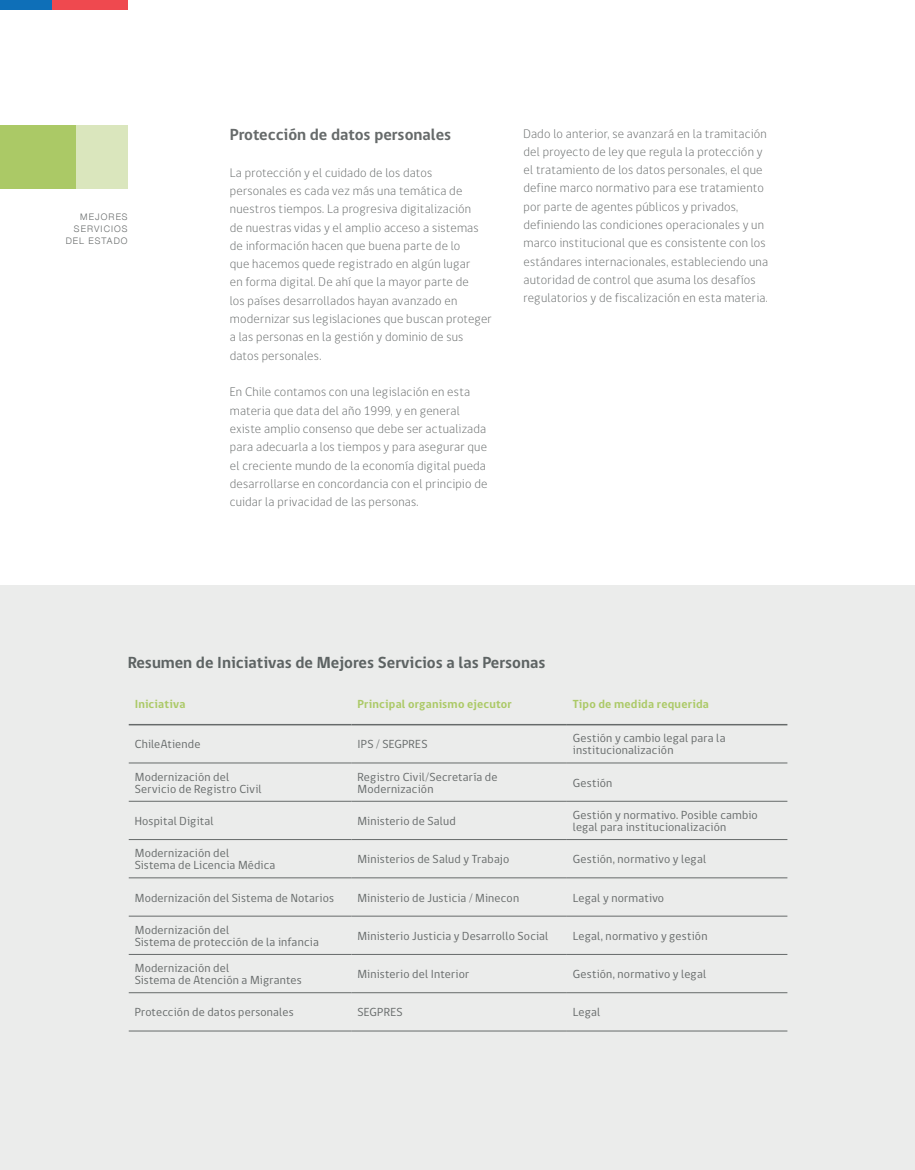
<style>
.page{position:relative;width:915px;height:1170px;background:#fff}
.page>*{position:absolute;margin:0;border:0;box-sizing:border-box;transform-origin:0 0}
.t1{font:700 16.5px "gob CL";color:#5d6363}
.t2{font:700 16.5px "gob CL";color:#666a6a}
.t3{font:300 12.75px/18.3px "gob CL";letter-spacing:.015em;color:#666a6a}
.t4{font:12px/12px "gob CL";letter-spacing:.02em;color:#666a6a}
.t5{font:700 12px "gob CL";letter-spacing:.015em;color:#abc966}
.t6{font:300 9px/12px "Helvetica Neue";letter-spacing:.12em;color:#666a6a;text-align:right}
</style>
<div class="page">
<div style="left:0;top:0;width:52px;height:10px;background:#0e6fb8"></div>
<div style="left:52px;top:0;width:76px;height:10px;background:#ef494f"></div>
<div style="left:0;top:585px;width:914px;height:584px;background:#ebeceb"></div>
<hr style="left:129px;top:762px;width:222px;height:1px;background:#666a6a">
<hr style="left:351px;top:762px;width:215px;height:1px;background:#666a6a">
<hr style="left:566px;top:762px;width:221px;height:1px;background:#666a6a">
<hr style="left:129px;top:800px;width:222px;height:1px;background:#666a6a">
<hr style="left:351px;top:800px;width:215px;height:1px;background:#666a6a">
<hr style="left:566px;top:800px;width:221px;height:1px;background:#666a6a">
<hr style="left:129px;top:839px;width:222px;height:1px;background:#666a6a">
<hr style="left:351px;top:839px;width:215px;height:1px;background:#666a6a">
<hr style="left:566px;top:839px;width:221px;height:1px;background:#666a6a">
<hr style="left:129px;top:877px;width:222px;height:1px;background:#666a6a">
<hr style="left:351px;top:877px;width:215px;height:1px;background:#666a6a">
<hr style="left:566px;top:877px;width:221px;height:1px;background:#666a6a">
<hr style="left:129px;top:915px;width:222px;height:1px;background:#666a6a">
<hr style="left:351px;top:915px;width:215px;height:1px;background:#666a6a">
<hr style="left:566px;top:915px;width:221px;height:1px;background:#666a6a">
<hr style="left:129px;top:953px;width:222px;height:1px;background:#666a6a">
<hr style="left:351px;top:953px;width:215px;height:1px;background:#666a6a">
<hr style="left:566px;top:953px;width:221px;height:1px;background:#666a6a">
<hr style="left:129px;top:992px;width:222px;height:1px;background:#666a6a">
<hr style="left:351px;top:992px;width:215px;height:1px;background:#666a6a">
<hr style="left:566px;top:992px;width:221px;height:1px;background:#666a6a">
<hr style="left:129px;top:1030px;width:222px;height:1px;background:#666a6a">
<hr style="left:351px;top:1030px;width:215px;height:1px;background:#666a6a">
<hr style="left:566px;top:1030px;width:221px;height:1px;background:#666a6a">
<hr style="left:129px;top:724px;width:222px;height:1px;background:#666a6a">
<hr style="left:351px;top:724px;width:215px;height:1px;background:#666a6a">
<hr style="left:566px;top:724px;width:221px;height:1px;background:#666a6a">
<div style="left:0;top:125px;width:128px;height:64px;background:#abc966"></div>
<div style="left:76px;top:125px;width:52px;height:64px;background:#dae6bd"></div>
<p class="t6" style="left:66px;top:210px;width:63px">MEJORES<br>SERVICIOS<br>DEL ESTADO</p>
<p class="t2" style="left:230px;top:123px;width:223px">Protección de datos personales</p>
<p class="t3" style="left:230px;top:163px;width:263px">La protección y el cuidado de los datos personales es cada vez más una temática de nuestros tiempos. La progresiva digitalización<br>de nuestras vidas y el amplio acceso a sistemas de información hacen que buena parte de lo<br>que hacemos quede registrado en algún lugar<br>en forma digital. De ahí que la mayor parte de<br>los países desarrollados hayan avanzado en modernizar sus legislaciones que buscan proteger a las personas en la gestión y dominio de sus datos personales.</p>
<p class="t3" style="left:230px;top:383px;width:259px">En Chile contamos con una legislación en esta materia que data del año 1999, y en general existe amplio consenso que debe ser actualizada para adecuarla a los tiempos y para asegurar que el creciente mundo de la economía digital pueda desarrollarse en concordancia con el principio de cuidar la privacidad de las personas.</p>
<p class="t3" style="left:523px;top:124px;width:246px">Dado lo anterior, se avanzará en la tramitación del proyecto de ley que regula la protección y el tratamiento de los datos personales, el que define marco normativo para ese tratamiento por parte de agentes públicos y privados, definiendo las condiciones operacionales y un marco institucional que es consistente con los estándares internacionales, estableciendo una autoridad de control que asuma los desafíos regulatorios y de fiscalización en esta materia.</p>
<p class="t1" style="left:128px;top:650px;width:419px">Resumen de Iniciativas de Mejores Servicios a las Personas</p>
<p class="t5" style="left:135px;top:695px;width:52px">Iniciativa</p>
<p class="t5" style="left:357px;top:695px;width:156px">Principal organismo ejecutor</p>
<p class="t5" style="left:572px;top:695px;width:137px">Tipo de medida requerida</p>
<p class="t4" style="left:135px;top:738px;width:67px">ChileAtiende</p>
<p class="t4" style="left:357px;top:738px;width:71px">IPS / SEGPRES</p>
<p class="t4" style="left:572px;top:732px;width:154px">Gestión y cambio legal para la institucionalización</p>
<p class="t4" style="left:135px;top:770px;width:128px">Modernización del<br>Servicio de Registro Civil</p>
<p class="t4" style="left:357px;top:770px;width:141px">Registro Civil/Secretaría de<br>Modernización</p>
<p class="t4" style="left:572px;top:776px;width:41px">Gestión</p>
<p class="t4" style="left:135px;top:815px;width:80px">Hospital Digital</p>
<p class="t4" style="left:357px;top:815px;width:100px">Ministerio de Salud</p>
<p class="t4" style="left:572px;top:809px;width:186px">Gestión y normativo. Posible cambio legal para institucionalización</p>
<p class="t4" style="left:135px;top:847px;width:142px">Modernización del<br>Sistema de Licencia Médica</p>
<p class="t4" style="left:357px;top:853px;width:153px">Ministerios de Salud y Trabajo</p>
<p class="t4" style="left:572px;top:853px;width:135px">Gestión, normativo y legal</p>
<p class="t4" style="left:135px;top:891px;width:201px">Modernización del Sistema de Notarios</p>
<p class="t4" style="left:357px;top:891px;width:163px">Ministerio de Justicia / Minecon</p>
<p class="t4" style="left:572px;top:891px;width:93px">Legal y normativo</p>
<p class="t4" style="left:135px;top:924px;width:185px">Modernización del<br>Sistema de protección de la infancia</p>
<p class="t4" style="left:357px;top:930px;width:192px">Ministerio Justicia y Desarrollo Social</p>
<p class="t4" style="left:572px;top:930px;width:136px">Legal, normativo y gestión</p>
<p class="t4" style="left:135px;top:962px;width:168px">Modernización del<br>Sistema de Atención a Migrantes</p>
<p class="t4" style="left:357px;top:968px;width:113px">Ministerio del Interior</p>
<p class="t4" style="left:572px;top:968px;width:135px">Gestión, normativo y legal</p>
<p class="t4" style="left:135px;top:1006px;width:160px">Protección de datos personales</p>
<p class="t4" style="left:357px;top:1006px;width:47px">SEGPRES</p>
<p class="t4" style="left:572px;top:1006px;width:29px">Legal</p>
</div>
